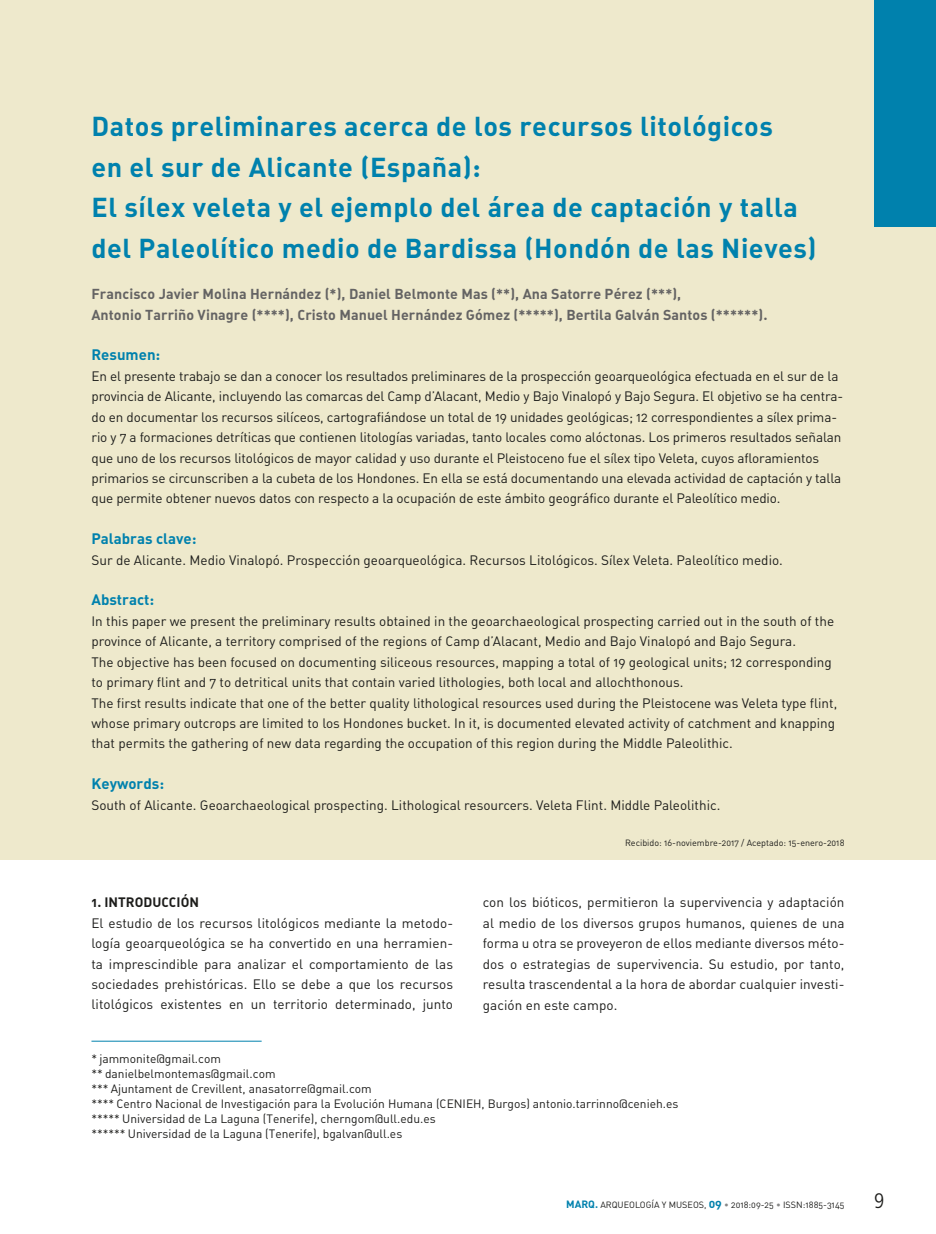
<style>
.page{position:relative;width:936px;height:1234px;background:#fff}
.page>*{position:absolute;margin:0;border:0;box-sizing:border-box;transform-origin:0 0}
.t1{font:27px/40.8px "DIN Bold Alternate";letter-spacing:.02em;color:#0081ad}
.t2{font:300 condensed 21px "Frutiger LT Std";color:#1d1d1b}
.t3{font:15px "DIN Bold Alternate";color:#0081ad}
.t4{font:14.25px/20.4px "DIN Bold Alternate";letter-spacing:.005em;color:#646363}
.t5{font:13.5px/20.4px "DIN Regular Alternate";letter-spacing:-.005em;color:#1d1d1b}
.t6{font:13.5px "DIN Bold Alternate";color:#1d1d1b}
.t7{font:12px/15px "DIN Regular Alternate";color:#1d1d1b}
.t8{font:9px "DIN Regular Alternate";color:#1d1d1b}
.s1{font-family:"DIN Bold Alternate";font-size:10.5px;color:#0081ad}
.s2{font-family:"DIN Bold Alternate";font-size:12px;color:#0081ad}
.s3{color:#878787}
</style>
<div class="page">
<div style="left:0;top:0;width:935px;height:858px;background:#eee9cc"></div>
<div style="left:874px;top:0;width:61px;height:226px;background:#0081ad"></div>
<hr style="left:91px;top:1040px;width:170px;height:1px;background:#0081ad">
<h1 class="t1" style="left:91px;top:105px;width:726px">Datos preliminares acerca de los recursos litológicos<br>en el sur de Alicante (España):<br>El sílex veleta y el ejemplo del área de captación y talla del Paleolítico medio de Bardissa (Hondón de las Nieves)</h1>
<p class="t4" style="left:91px;top:283px;width:677px">Francisco Javier Molina Hernández (*), Daniel Belmonte Mas (**), Ana Satorre Pérez (***),<br>Antonio Tarriño Vinagre (****), Cristo Manuel Hernández Gómez (*****), Bertila Galván Santos (******).</p>
<p class="t3" style="left:91px;top:345px;width:70px">Resumen:</p>
<p class="t5" style="left:91px;top:365px;width:753px">En el presente trabajo se dan a conocer los resultados preliminares de la prospección geoarqueológica efectuada en el sur de la provincia de Alicante, incluyendo las comarcas del Camp d’Alacant, Medio y Bajo Vinalopó y Bajo Segura. El objetivo se ha centra&shy;do en documentar los recursos silíceos, cartografiándose un total de 19 unidades geológicas; 12 correspondientes a sílex prima&shy;rio y 7 a formaciones detríticas que contienen litologías variadas, tanto locales como alóctonas. Los primeros resultados señalan que uno de los recursos litológicos de mayor calidad y uso durante el Pleistoceno fue el sílex tipo Veleta, cuyos afloramientos primarios se circunscriben a la cubeta de los Hondones. En ella se está documentando una elevada actividad de captación y talla que permite obtener nuevos datos con respecto a la ocupación de este ámbito geográfico durante el Paleolítico medio.</p>
<p class="t3" style="left:91px;top:528px;width:107px">Palabras clave:</p>
<p class="t5" style="left:91px;top:549px;width:693px">Sur de Alicante. Medio Vinalopó. Prospección geoarqueológica. Recursos Litológicos. Sílex Veleta. Paleolítico medio.</p>
<p class="t3" style="left:91px;top:590px;width:64px">Abstract:</p>
<p class="t5" style="left:91px;top:610px;width:747px">In this paper we present the preliminary results obtained in the geoarchaeological prospecting carried out in the south of the province of Alicante, a territory comprised of the regions of Camp d’Alacant, Medio and Bajo Vinalopó and Bajo Segura.<br>The objective has been focused on documenting siliceous resources, mapping a total of 19 geological units; 12 corresponding to primary flint and 7 to detritical units that contain varied lithologies, both local and allochthonous.<br>The first results indicate that one of the better quality lithological resources used during the Pleistocene was Veleta type flint, whose primary outcrops are limited to los Hondones bucket. In it, is documented elevated activity of catchment and knapping that permits the gathering of new data regarding the occupation of this region during the Middle Paleolithic.</p>
<p class="t3" style="left:91px;top:773px;width:74px">Keywords:</p>
<p class="t5" style="left:91px;top:794px;width:630px">South of Alicante. Geoarchaeological prospecting. Lithological resourcers. Veleta Flint. Middle Paleolithic.</p>
<p class="t6" style="left:91px;top:893px;width:109px">1. INTRODUCCIÓN</p>
<p class="t5" style="left:91px;top:912px;width:363px;text-align:justify">El estudio de los recursos litológicos mediante la metodo&shy;logía geoarqueológica se ha convertido en una herramien&shy;ta imprescindible para analizar el comportamiento de las sociedades prehistóricas. Ello se debe a que los recursos litológicos existentes en un territorio determinado, junto</p>
<p class="t8" style="left:625px;top:836px;width:221px">Recibido: 16-noviembre-2017 / Aceptado: 15-enero-2018</p>
<p class="t5" style="left:483px;top:891px;width:363px;text-align:justify">con los bióticos, permitieron la supervivencia y adaptación al medio de los diversos grupos humanos, quienes de una forma u otra se proveyeron de ellos mediante diversos méto&shy;dos o estrategias de supervivencia. Su estudio, por tanto, resulta trascendental a la hora de abordar cualquier investi&shy;gación en este campo.</p>
<p class="t7" style="left:91px;top:1050px;width:588px">* jammonite@gmail.com<br>** danielbelmontemas@gmail.com<br>*** Ajuntament de Crevillent, anasatorre@gmail.com<br>**** Centro Nacional de Investigación para la Evolución Humana (CENIEH, Burgos) antonio.tarrinno@cenieh.es ***** Universidad de La Laguna (Tenerife), cherngom@ull.edu.es<br>****** Universidad de la Laguna (Tenerife), bgalvan@ull.es</p>
<p class="t8" style="left:566px;top:1198px;width:280px"><span class="s1">MARQ.</span> ARQUEOLOGÍA Y MUSEOS, <span class="s2">09</span> <span class="s3">•</span> 2018:09-25 <span class="s3">•</span> ISSN:1885-3145</p>
<h2 class="t2" style="left:874px;top:1188px;width:12px">9</h2>
</div>
